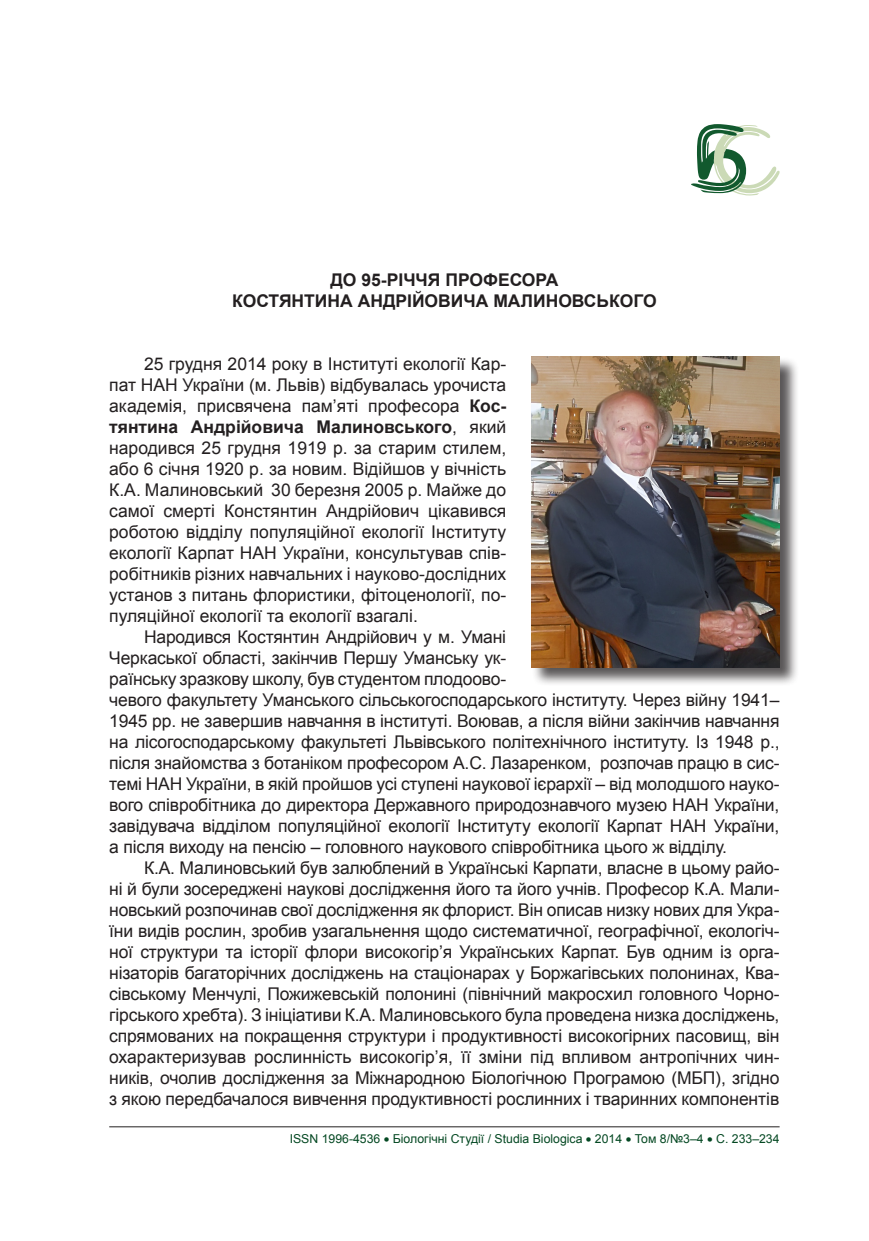
<style>
.page{position:relative;width:869px;height:1241px;background:#fff}
.page>*{position:absolute;margin:0;border:0;box-sizing:border-box;transform-origin:0 0}
.Звичайний{font:17.5px/21px "Arial";letter-spacing:-.01em;color:#231f20;text-align:justify}
.Звичайний-2{font:700 17.5px "Arial";color:#231f20}
.t1{font:12.25px "Arial";color:#044822}
.s1{font-weight:700}
</style>
<div class="page">
<hr style="left:109px;top:1126px;width:670px;height:1px;background:#231f20">
<svg style="left:691px;top:124px;width:88px;height:71px"></svg>
<div style="left:531px;top:357px;width:267px;height:329px;background:#231f20;opacity:.75"></div>
<img style="left:531px;top:356px;width:248px;height:311px">
<p class="Звичайний-2" style="left:330px;top:268px;width:229px">ДО 95-РІЧЧЯ ПРОФЕСОРА</p>
<p class="Звичайний-2" style="left:232px;top:289px;width:426px">КОСТЯНТИНА АНДРІЙОВИЧА МАЛИНОВСЬКОГО</p>
<p class="Звичайний" style="left:109px;top:353px;width:398px;text-indent:35px">25 грудня 2014 року в Інституті екології Кар&shy;пат НАН України (м. Львів) відбувалась урочиста академія, присвячена пам’яті професора <span class="s1">Кос&shy;тянтина Андрійовича Малиновського</span>, який народився 25 грудня 1919 р. за старим стилем, або 6 січня 1920 р. за новим. Відійшов у вічність К.А. Малиновський 30 березня 2005 р. Майже до самої смерті Констянтин Андрійович цікавився роботою відділу популяційної екології Інституту екології Карпат НАН України, консультував спів&shy;робітників різних навчальних і науково-дослідних установ з питань флористики, фітоценології, по&shy;пуляційної екології та екології взагалі.</p>
<p class="Звичайний" style="left:109px;top:626px;width:671px;text-align:left;text-indent:35px">Народився Костянтин Андрійович у м. Умані<br>Черкаської області, закінчив Першу Уманську ук-<br>раїнську зразкову школу, був студентом плодоово-<br>чевого факультету Уманського сільськогосподарського інституту. Через війну 1941– 1945 рр. не завершив навчання в інституті. Воював, а після війни закінчив навчання на лісогосподарському факультеті Львівського політехнічного інституту. Із 1948 р., після знайомства з ботаніком професором А.С. Лазаренком, розпочав працю в сис&shy;темі НАН України, в якій пройшов усі ступені наукової ієрархії – від молодшого науко&shy;вого співробітника до директора Державного природознавчого музею НАН України, завідувача відділом популяційної екології Інституту екології Карпат НАН України, а після виходу на пенсію – головного наукового співробітника цього ж відділу.</p>
<p class="Звичайний" style="left:109px;top:857px;width:671px;text-indent:35px">К.А. Малиновський був залюблений в Українські Карпати, власне в цьому райо&shy;ні й були зосереджені наукові дослідження його та його учнів. Професор К.А. Мали&shy;новський розпочинав свої дослідження як флорист. Він описав низку нових для Укра&shy;їни видів рослин, зробив узагальнення щодо систематичної, географічної, екологіч&shy;ної структури та історії флори високогір’я Українських Карпат. Був одним із орга&shy;нізаторів багаторічних досліджень на стаціонарах у Боржагівських полонинах, Ква&shy;сівському Менчулі, Пожижевській полонині (північний макросхил головного Чорно&shy;гірського хребта). З ініціативи К.А. Малиновського була проведена низка досліджень, спрямованих на покращення структури і продуктивності високогірних пасовищ, він охарактеризував рослинність високогір’я, її зміни під впливом антропічних чин&shy;ників, очолив дослідження за Міжнародною Біологічною Програмою (МБП), згідно з якою передбачалося вивчення продуктивності рослинних і тваринних компонентів</p>
<p class="t1" style="left:289px;top:1130px;width:491px">ISSN 1996-4536 • Біологічні Студії / Studia Biologica • 2014 • Том 8/№3–4 • С. 233–234</p>
</div>
